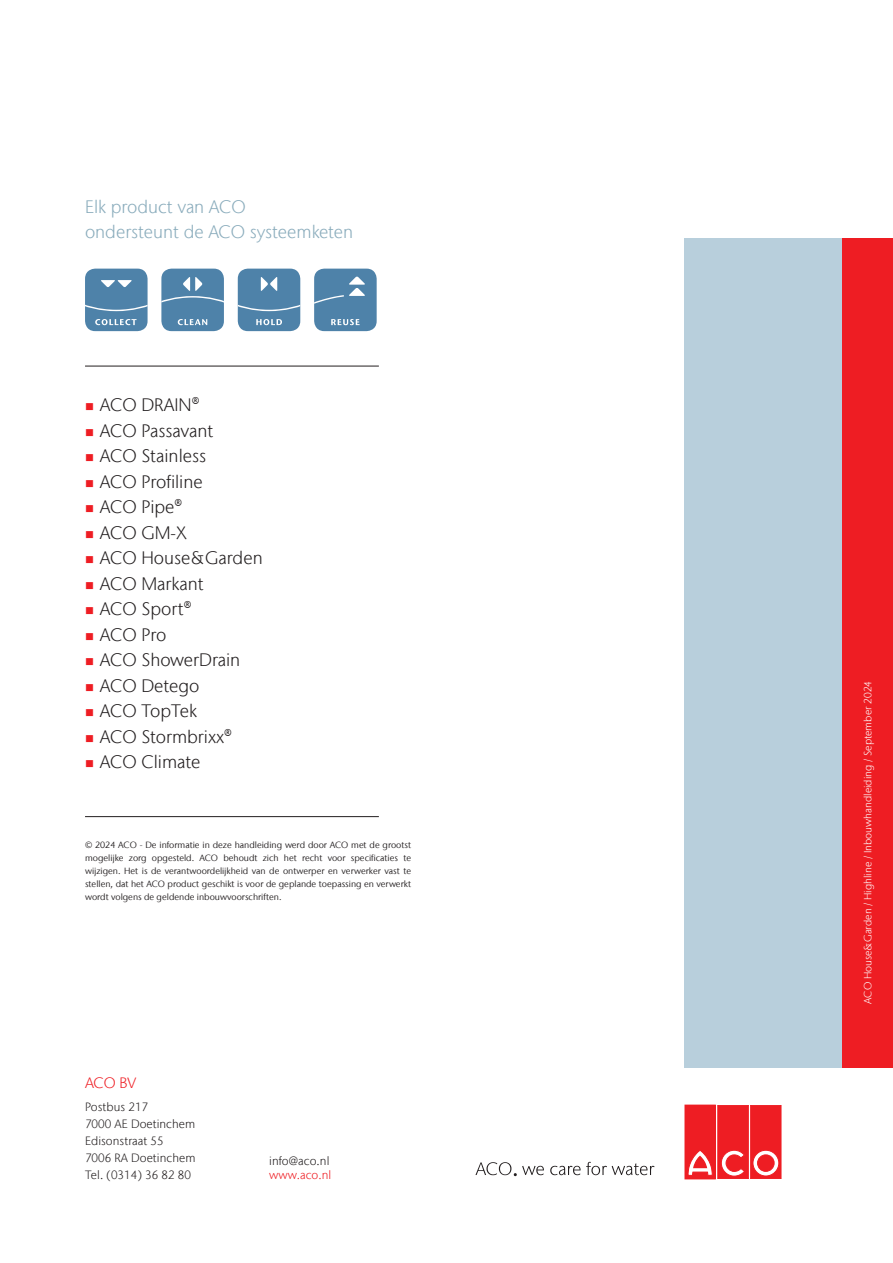
<style>
.page{position:relative;width:893px;height:1263px;background:#fff}
.page>*{position:absolute;margin:0;border:0;box-sizing:border-box;transform-origin:0 0}
.t1{font:300 18px "Stone Sans IIITC Com";color:#231f20}
.Achterkant__systeemketen{font:300 18px "Stone Sans IIITC Com";color:#8aacbc}
.Achterkant_red__10pt{font:300 15px "Stone Sans IIITC Com";color:#ee1d23}
.Achterkant_adres__8pt_11_3pt{font:300 12px "Stone Sans IIITC Com";letter-spacing:.005em;color:#231f20}
.Achterkant_email__8pt_9_6pt{font:300 12px "Stone Sans IIITC Com";letter-spacing:.005em;color:#231f20}
.Achterkant_email__8pt_9_6pt-2{font:300 12px "Stone Sans IIITC Com";letter-spacing:.005em;color:#ee1d23}
.Achterkant_documentcode_white__7pt{font:300 10.5px "Stone Sans IIITC Com";color:#fff}
.Achterkant{font:9px/13px "Stone Sans IIITC Com";color:#231f20;text-align:justify}
</style>
<div class="page">
<div style="left:685px;top:238px;width:199px;height:829px;background:#b8cfdc"></div>
<div style="left:842px;top:238px;width:51px;height:829px;background:#ee1d23"></div>
<hr style="left:85px;top:366px;width:294px;height:1px;background:#231f20">
<hr style="left:85px;top:816px;width:294px;height:1px;background:#231f20">
<svg style="left:715px;top:1105px;width:36px;height:74px"></svg>
<div style="left:685px;top:1105px;width:30px;height:74px;background:#ee1d23"></div>
<svg style="left:688px;top:1151px;width:24px;height:24px"></svg>
<div style="left:751px;top:1105px;width:30px;height:74px;background:#ee1d23"></div>
<svg style="left:753px;top:1150px;width:26px;height:26px"></svg>
<div style="left:753px;top:1150px;width:26px;height:26px;border:1px solid #ee1d23;border-radius:50%"></div>
<div style="left:757px;top:1155px;width:17px;height:16px;background:#ee1d23;border-radius:50%"></div>
<div style="left:757px;top:1155px;width:17px;height:16px;border:1px solid #ee1d23;border-radius:50%"></div>
<div style="left:718px;top:1105px;width:30px;height:74px;background:#ee1d23"></div>
<svg style="left:721px;top:1150px;width:23px;height:26px"></svg>
<svg style="left:475px;top:1162px;width:69px;height:14px"></svg>
<svg style="left:550px;top:1162px;width:105px;height:13px"></svg>
<div style="left:85px;top:269px;width:63px;height:62px;background:#4e82a9;border-radius:10px"></div>
<svg style="left:85px;top:280px;width:63px;height:45px"></svg>
<div style="left:161px;top:269px;width:63px;height:62px;background:#4e82a9;border-radius:10px"></div>
<svg style="left:161px;top:277px;width:63px;height:48px"></svg>
<div style="left:238px;top:269px;width:62px;height:62px;background:#4e82a9;border-radius:10px"></div>
<svg style="left:238px;top:277px;width:62px;height:48px"></svg>
<div style="left:314px;top:269px;width:63px;height:62px;background:#4e82a9;border-radius:10px"></div>
<svg style="left:314px;top:276px;width:51px;height:28px"></svg>
<svg style="left:331px;top:319px;width:29px;height:6px"></svg>
<p class="Achterkant__systeemketen" style="left:85px;top:195px;width:162px">Elk product van ACO</p>
<p class="Achterkant__systeemketen" style="left:85px;top:221px;width:270px">ondersteunt de ACO systeemketen</p>
<p class="t1" style="left:100px;top:394px;width:101px">ACO DRAIN®</p>
<p class="t1" style="left:100px;top:420px;width:115px">ACO Passavant</p>
<p class="t1" style="left:100px;top:445px;width:108px">ACO Stainless</p>
<p class="t1" style="left:100px;top:471px;width:104px">ACO Profiline</p>
<p class="t1" style="left:100px;top:496px;width:84px">ACO Pipe®</p>
<p class="t1" style="left:100px;top:522px;width:89px">ACO GM-X</p>
<p class="t1" style="left:100px;top:547px;width:164px">ACO House&amp;Garden</p>
<p class="t1" style="left:100px;top:573px;width:105px">ACO Markant</p>
<p class="t1" style="left:100px;top:598px;width:93px">ACO Sport®</p>
<p class="t1" style="left:100px;top:624px;width:68px">ACO Pro</p>
<p class="t1" style="left:100px;top:649px;width:142px">ACO ShowerDrain</p>
<p class="t1" style="left:100px;top:675px;width:101px">ACO Detego</p>
<p class="t1" style="left:100px;top:700px;width:99px">ACO TopTek</p>
<p class="t1" style="left:100px;top:726px;width:133px">ACO Stormbrixx®</p>
<p class="t1" style="left:100px;top:751px;width:102px">ACO Climate</p>
<p class="Achterkant" style="left:85px;top:838px;width:328px">© 2024 ACO - De informatie in deze handleiding werd door ACO met de grootst mogelijke zorg opgesteld. ACO behoudt zich het recht voor specificaties te wijzigen. Het is de verantwoordelijkheid van de ontwerper en verwerker vast te stellen, dat het ACO product geschikt is voor de geplande toepassing en verwerkt wordt volgens de geldende inbouwvoorschriften.</p>
<p class="Achterkant_red__10pt" style="left:85px;top:1074px;width:53px">ACO BV</p>
<p class="Achterkant_adres__8pt_11_3pt" style="left:85px;top:1099px;width:65px">Postbus 217</p>
<p class="Achterkant_adres__8pt_11_3pt" style="left:85px;top:1116px;width:112px">7000 AE Doetinchem</p>
<p class="Achterkant_adres__8pt_11_3pt" style="left:85px;top:1133px;width:80px">Edisonstraat 55</p>
<p class="Achterkant_adres__8pt_11_3pt" style="left:85px;top:1150px;width:112px">7006 RA Doetinchem</p>
<p class="Achterkant_adres__8pt_11_3pt" style="left:85px;top:1167px;width:107px">Tel. (0314) 36 82 80</p>
<p class="Achterkant_email__8pt_9_6pt" style="left:269px;top:1153px;width:62px">info@aco.nl</p>
<p class="Achterkant_email__8pt_9_6pt-2" style="left:269px;top:1167px;width:64px">www.aco.nl</p>
<p class="Achterkant_documentcode_white__7pt" style="left:861px;top:1003px;width:324px;rotate:-90deg">ACO House&amp;Garden / Highline / Inbouwhandleiding / September 2024</p>
</div>
